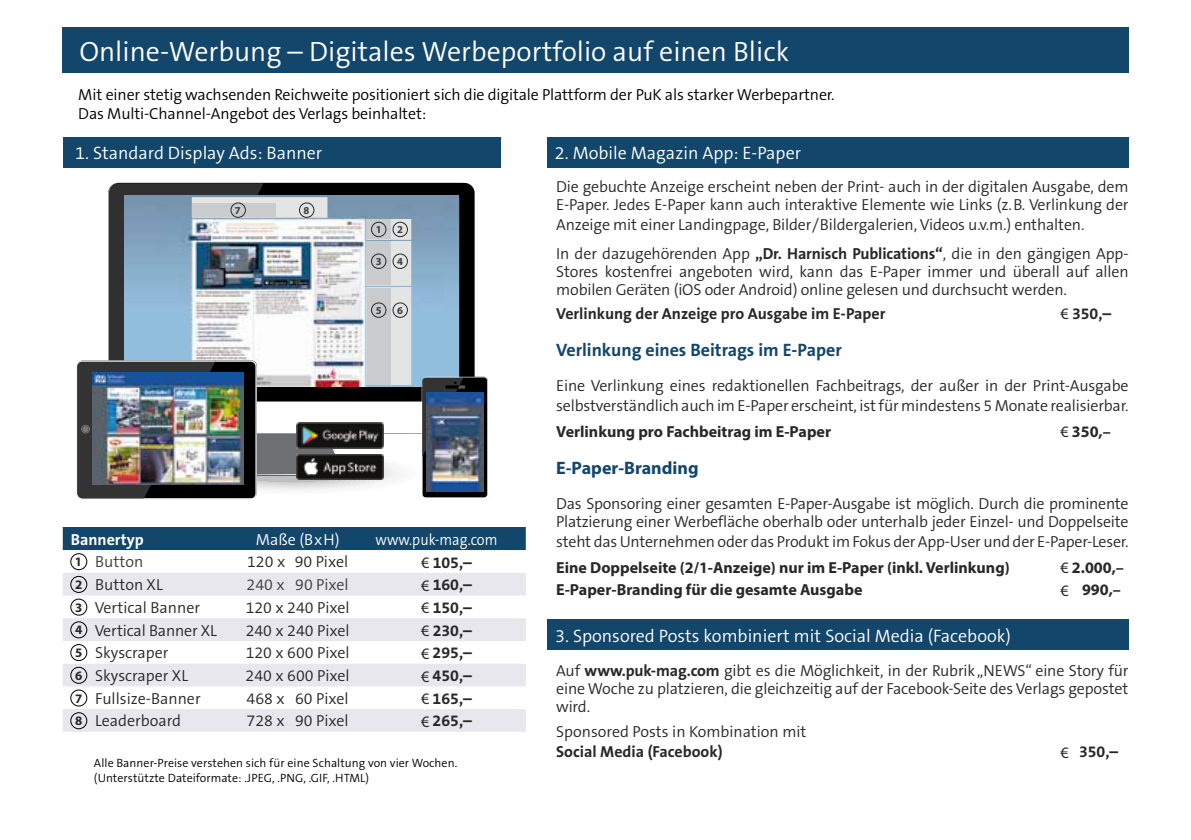
<style>
.page{position:relative;width:1191px;height:840px;background:#fff}
.page>*{position:absolute;margin:0;border:0;box-sizing:border-box;transform-origin:0 0}
.t1{font:300 28px "The Sans B4";color:#fff}
.t2{font:300 18px "The Sans B4";color:#fff}
.t3{font:700 18px "The Sans B7";color:#12466b}
.t4{font:700 18px "Myriad Pro";color:#12466b}
.t5{font:300 16px/18px "The Sans B4";letter-spacing:-.01em;color:#282829}
.t6{font:700 16px "Myriad Pro";color:#282829}
.t7{font:300 16px/19px "The Sans B4";letter-spacing:-.01em;color:#000}
.t8{font:700 16px "The Sans B7";color:#282829}
.t9{font:300 16px "The Sans B4";color:#3d3d3f}
.t10{font:300 16px "The Sans B4";color:#fff;scale:.9 1}
.t11{font:700 16px "The Sans B7";color:#fff}
.t12{font:300 16px "The Sans B4";color:#fff}
.t13{font:700 13px/22.6px "Myriad Pro";color:#282829;text-align:justify}
.t14{font:300 12px/15px "The Sans B4";letter-spacing:.005em;color:#000}
.t15{font:700 10.6px "Myriad Pro";color:#3d3d3f}
.s1{font-family:"Myriad Pro";font-weight:400}
.s2{font-family:"The Sans B7";font-weight:700}
.s3{font-weight:400}
.s4{font-weight:400;color:#fff}
</style>
<div class="page">
<div style="left:63px;top:527px;width:463px;height:23px;background:#12466b"></div>
<svg style="left:63px;top:573px;width:463px;height:158px;fill:#e7e7ed"></svg>
<div style="left:70px;top:553px;width:17px;height:17px;border:1px solid #000;border-radius:50%"></div>
<div style="left:70px;top:575px;width:17px;height:17px;border:1px solid #000;border-radius:50%"></div>
<div style="left:70px;top:598px;width:17px;height:17px;border:1px solid #000;border-radius:50%"></div>
<div style="left:70px;top:621px;width:17px;height:17px;border:1px solid #000;border-radius:50%"></div>
<div style="left:70px;top:643px;width:17px;height:17px;border:1px solid #000;border-radius:50%"></div>
<div style="left:70px;top:666px;width:17px;height:17px;border:1px solid #000;border-radius:50%"></div>
<div style="left:70px;top:689px;width:17px;height:17px;border:1px solid #000;border-radius:50%"></div>
<div style="left:70px;top:711px;width:17px;height:17px;border:1px solid #000;border-radius:50%"></div>
<div style="left:62px;top:28px;width:1066px;height:45px;background:#12466b"></div>
<div style="left:547px;top:137px;width:581px;height:31px;background:#12466b"></div>
<div style="left:547px;top:619px;width:581px;height:30px;background:#12466b"></div>
<div style="left:63px;top:137px;width:438px;height:31px;background:#12466b"></div>
<svg style="left:76px;top:183px;width:412px;height:316px"></svg>
<img style="left:426px;top:392px;width:58px;height:99px">
<img style="left:93px;top:372px;width:150px;height:111px">
<div style="left:366px;top:241px;width:45px;height:45px;background:#e3e4e4;border:2px solid #e3e4e4"></div>
<svg style="left:366px;top:219px;width:45px;height:21px"></svg>
<div style="left:367px;top:220px;width:23px;height:19px;background:#c9cbcc"></div>
<div style="left:366px;top:287px;width:45px;height:98px;background:#e3e4e4;border:2px solid #e3e4e4"></div>
<div style="left:192px;top:197px;width:135px;height:21px;background:#e3e4e4;border:2px solid #e3e4e4"></div>
<div style="left:193px;top:203px;width:83px;height:14px;background:#c9cbcc"></div>
<div style="left:367px;top:241px;width:23px;height:44px;background:#c9cbcc"></div>
<div style="left:367px;top:287px;width:23px;height:97px;background:#c9cbcc"></div>
<div style="left:230px;top:202px;width:16px;height:16px;border:1px solid #282829;border-radius:50%"></div>
<div style="left:371px;top:222px;width:15px;height:15px;border:1px solid #282829;border-radius:50%"></div>
<div style="left:392px;top:222px;width:16px;height:15px;border:1px solid #282829;border-radius:50%"></div>
<div style="left:371px;top:253px;width:15px;height:16px;border:1px solid #282829;border-radius:50%"></div>
<div style="left:392px;top:253px;width:16px;height:16px;border:1px solid #282829;border-radius:50%"></div>
<div style="left:371px;top:302px;width:15px;height:15px;border:1px solid #282829;border-radius:50%"></div>
<div style="left:392px;top:302px;width:16px;height:15px;border:1px solid #282829;border-radius:50%"></div>
<div style="left:299px;top:202px;width:15px;height:16px;border:1px solid #282829;border-radius:50%"></div>
<img style="left:296px;top:422px;width:87px;height:26px">
<img style="left:296px;top:454px;width:87px;height:25px">
<h1 class="t1" style="left:79px;top:36px;width:711px">Online-Werbung – Digitales Werbeportfolio auf einen Blick</h1>
<p class="t7" style="left:78px;top:85px;width:758px">Mit einer stetig wachsenden Reichweite positioniert sich die digitale Plattform der PuK als starker Werbepartner.<br>Das Multi-Channel-Angebot des Verlags beinhaltet:</p>
<p class="t2" style="left:75px;top:143px;width:248px">1. Standard Display Ads: Banner</p>
<p class="t15" style="left:235px;top:203px;width:7px">7</p>
<p class="t15" style="left:303px;top:203px;width:7px">8</p>
<p class="t15" style="left:376px;top:222px;width:7px">1</p>
<p class="t15" style="left:397px;top:222px;width:7px">2</p>
<p class="t15" style="left:376px;top:254px;width:7px">3</p>
<p class="t15" style="left:397px;top:254px;width:7px">4</p>
<p class="t15" style="left:376px;top:303px;width:7px">5</p>
<p class="t15" style="left:397px;top:303px;width:7px">6</p>
<p class="t11" style="left:71px;top:530px;width:75px">Bannertyp</p>
<p class="t12" style="left:256px;top:530px;width:85px">Maße (BxH)</p>
<p class="t10" style="left:375px;top:530px;width:137px">www.puk-mag.com</p>
<p class="t9" style="left:95px;top:553px;width:50px">Button</p>
<p class="t5" style="left:247px;top:553px;width:103px">120 x 90 Pixel</p>
<p class="t8" style="left:421px;top:553px;width:52px"><span class="s1">€</span> 105,–</p>
<p class="t5" style="left:95px;top:576px;width:69px">Button XL</p>
<p class="t9" style="left:247px;top:576px;width:104px">240 x 90 Pixel</p>
<p class="t8" style="left:421px;top:576px;width:52px"><span class="s1">€</span> 160,–</p>
<p class="t5" style="left:95px;top:598px;width:107px">Vertical Banner</p>
<p class="t5" style="left:246px;top:598px;width:105px">120 x 240 Pixel</p>
<p class="t8" style="left:421px;top:598px;width:52px"><span class="s1">€</span> 150,–</p>
<p class="t5" style="left:95px;top:621px;width:124px">Vertical Banner XL</p>
<p class="t5" style="left:246px;top:621px;width:105px">240 x 240 Pixel</p>
<p class="t8" style="left:421px;top:621px;width:52px"><span class="s1">€</span> 230,–</p>
<p class="t5" style="left:95px;top:644px;width:75px">Skyscraper</p>
<p class="t5" style="left:246px;top:644px;width:105px">120 x 600 Pixel</p>
<p class="t8" style="left:421px;top:644px;width:52px"><span class="s1">€</span> 295,–</p>
<p class="t5" style="left:95px;top:666px;width:94px">Skyscraper XL</p>
<p class="t5" style="left:246px;top:666px;width:105px">240 x 600 Pixel</p>
<p class="t8" style="left:421px;top:666px;width:52px"><span class="s1">€</span> 450,–</p>
<p class="t5" style="left:95px;top:689px;width:107px">Fullsize-Banner</p>
<p class="t5" style="left:246px;top:689px;width:104px">468 x 60 Pixel</p>
<p class="t8" style="left:421px;top:689px;width:52px"><span class="s1">€</span> 165,–</p>
<p class="t5" style="left:95px;top:712px;width:87px">Leaderboard</p>
<p class="t5" style="left:246px;top:712px;width:104px">728 x 90 Pixel</p>
<p class="t8" style="left:421px;top:712px;width:52px"><span class="s1">€</span> 265,–</p>
<p class="t13" style="left:75px;top:549px;width:9px">1<br>2<br>3<br>4<br>5<br>6<br>7<br>8</p>
<p class="t14" style="left:94px;top:755px;width:365px">Alle Banner-Preise verstehen sich für eine Schaltung von vier Wochen. (Unterstützte Dateiformate: .JPEG, .PNG, .GIF, .HTML)</p>
<p class="t2" style="left:555px;top:143px;width:248px">2. Mobile Magazin App: E-Paper</p>
<p class="t5" style="left:556px;top:178px;width:574px">Die gebuchte Anzeige erscheint neben der Print- auch in der digitalen Ausgabe, dem<br>E-Paper. Jedes E-Paper kann auch interaktive Elemente wie Links (z.B. Verlinkung der</p>
<p class="t5" style="left:556px;top:210px;width:572px;line-height:29.4px">Anzeige mit einer Landingpage, Bilder/Bildergalerien, Videos u.v.m.) enthalten.<br>In der dazugehörenden App <span class="s2">„Dr. Harnisch Publications“</span>, die in den gängigen App-</p>
<p class="t5" style="left:556px;top:263px;width:574px">Stores kostenfrei angeboten wird, kann das E-Paper immer und überall auf allen mobilen Geräten (iOS oder Android) online gelesen und durchsucht werden.</p>
<p class="t8" style="left:556px;top:305px;width:331px">Verlinkung der Anzeige pro Ausgabe im E-Paper</p>
<p class="t8" style="left:1060px;top:305px;width:52px"><span class="s1">€</span> 350,–</p>
<p class="t3" style="left:556px;top:340px;width:287px">Verlinkung eines Beitrags im E-Paper</p>
<p class="t5" style="left:556px;top:376px;width:574px;line-height:20px">Eine Verlinkung eines redaktionellen Fachbeitrags, der außer in der Print-Ausgabe selbstverständlich auch im E-Paper erscheint, ist für mindestens 5 Monate realisierbar.</p>
<p class="t6" style="left:556px;top:420px;width:276px">Verlinkung pro Fachbeitrag im E-Paper</p>
<p class="t6" style="left:1060px;top:420px;width:52px"><span class="s3">€</span> 350,–</p>
<p class="t4" style="left:556px;top:455px;width:144px">E-Paper-Branding</p>
<p class="t5" style="left:556px;top:494px;width:574px">Das Sponsoring einer gesamten E-Paper-Ausgabe ist möglich. Durch die prominente<br>Platzierung einer Werbefläche oberhalb oder unterhalb jeder Einzel- und Doppelseite</p>
<p class="t5" style="left:556px;top:532px;width:574px">steht das Unternehmen oder das Produkt im Fokus der App-User und der E-Paper-Leser.</p>
<p class="t6" style="left:556px;top:556px;width:455px">Eine Doppelseite (2/1-Anzeige) nur im E-Paper (inkl. Verlinkung)</p>
<p class="t6" style="left:1060px;top:556px;width:65px"><span class="s3">€</span> 2.000,–</p>
<p class="t6" style="left:556px;top:579px;width:308px">E-Paper-Branding für die gesamte Ausgabe</p>
<p class="t6" style="left:1060px;top:579px;width:62px"><span class="s3">€</span> <span class="s4">.</span>990,–</p>
<p class="t2" style="left:555px;top:625px;width:457px">3. Sponsored Posts kombiniert mit Social Media (Facebook)</p>
<p class="t5" style="left:556px;top:661px;width:574px;text-align:justify">Auf <span class="s2">www.puk-mag.com</span> gibt es die Möglichkeit, in der Rubrik „NEWS“ eine Story für eine Woche zu platzieren, die gleichzeitig auf der Facebook-Seite des Verlags gepostet wird.</p>
<p class="t5" style="left:556px;top:723px;width:252px">Sponsored Posts in Kombination mit</p>
<p class="t8" style="left:556px;top:742px;width:168px">Social Media (Facebook)</p>
<p class="t8" style="left:1060px;top:742px;width:59px"><span class="s1">€</span> 350,–</p>
</div>
